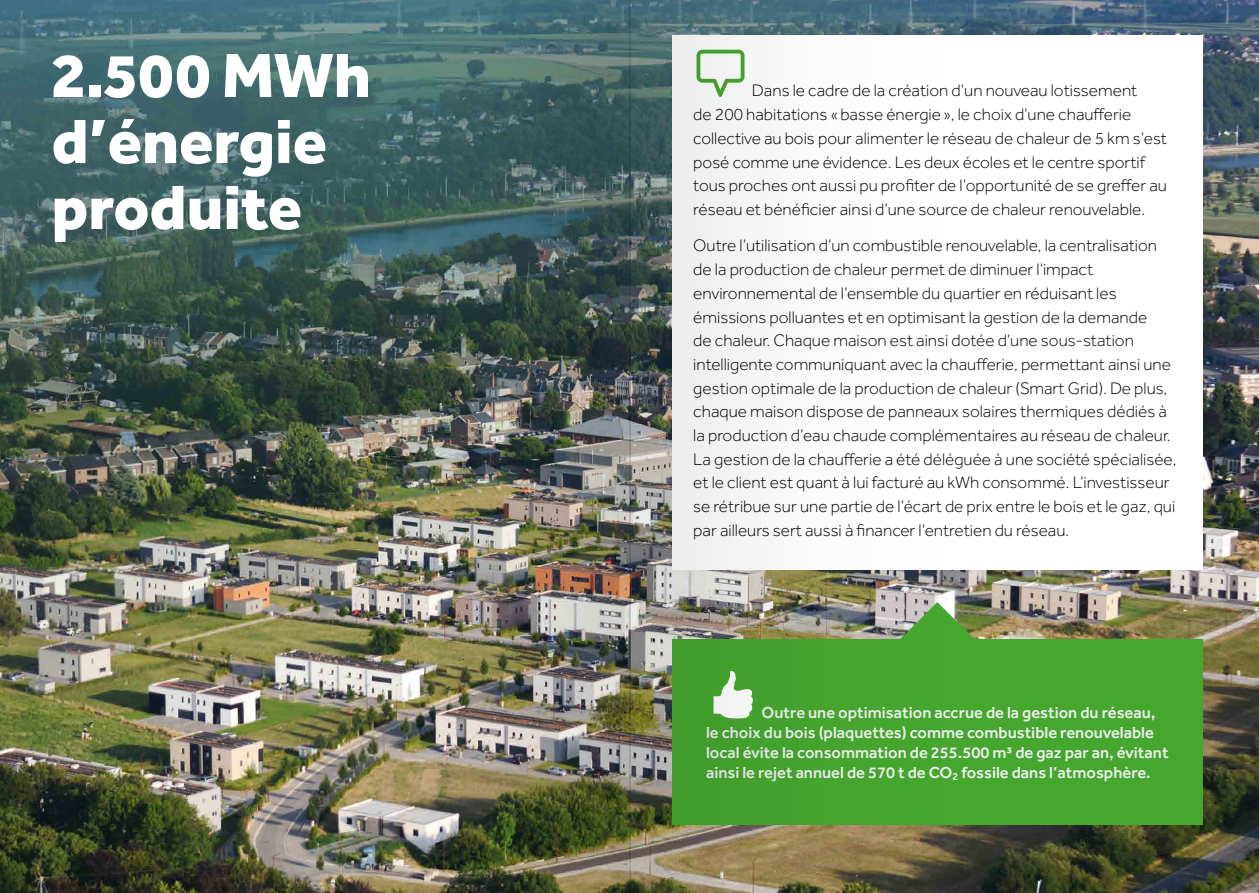
<style>
.page{position:relative;width:1259px;height:893px;background:#fff}
.page>*{position:absolute;margin:0;border:0;box-sizing:border-box;transform-origin:0 0}
.t1{font:800 64.5px/66px "Effra";color:#fff}
.t2{font:300 17.25px/23.7px "Effra";color:#000}
.t3{font:500 16.5px/20px "Effra";color:#eceded}
</style>
<div class="page">
<img style="left:0;top:0;width:1259px;height:893px">
<div style="left:672px;top:35px;width:530px;height:535px;background:#fff"></div>
<div style="left:672px;top:640px;width:530px;height:185px;background:#46a72f"></div>
<svg style="left:961px;top:602px;width:26px;height:38px"></svg>
<img style="left:381px;top:0;width:248px;height:893px">
<img style="left:629px;top:0;width:332px;height:893px">
<hr style="left:630px;top:0;width:1px;height:893px;background:#d1d2d4">
<div style="left:696px;top:50px;width:48px;height:47px;background:#f1f1f1"></div>
<svg style="left:713px;top:671px;width:40px;height:47px"></svg>
<h1 class="t1" style="left:52px;top:41px;width:321px">2.500 MWh d’énergie produite</h1>
<p class="t2" style="left:693px;top:79px;width:475px;text-indent:59px">Dans le cadre de la création d’un nouveau lotissement<br>de 200 habitations «basse énergie», le choix d’une chaufferie collective au bois pour alimenter le réseau de chaleur de 5 km s’est posé comme une évidence. Les deux écoles et le centre sportif tous proches ont aussi pu profiter de l’opportunité de se greffer au réseau et bénéficier ainsi d’une source de chaleur renouvelable.</p>
<p class="t2" style="left:693px;top:234px;width:485px">Outre l’utilisation d’un combustible renouvelable, la centralisation de la production de chaleur permet de diminuer l’impact environnemental de l’ensemble du quartier en réduisant les émissions polluantes et en optimisant la gestion de la demande<br>de chaleur. Chaque maison est ainsi dotée d’une sous-station intelligente communiquant avec la chaufferie, permettant ainsi une gestion optimale de la production de chaleur (Smart Grid). De plus, chaque maison dispose de panneaux solaires thermiques dédiés à la production d’eau chaude complémentaires au réseau de chaleur.<br>La gestion de la chaufferie a été déléguée à une société spécialisée, et le client est quant à lui facturé au kWh consommé. L’investisseur se rétribue sur une partie de l’écart de prix entre le bois et le gaz, qui par ailleurs sert aussi à financer l’entretien du réseau.</p>
<p class="t3" style="left:706px;top:702px;width:464px;text-indent:56px">Outre une optimisation accrue de la gestion du réseau, le choix du bois (plaquettes) comme combustible renouvelable local évite la consommation de 255.500 m³ de gaz par an, évitant ainsi le rejet annuel de 570 t de CO<sub>2</sub> fossile dans l’atmosphère.</p>
</div>
